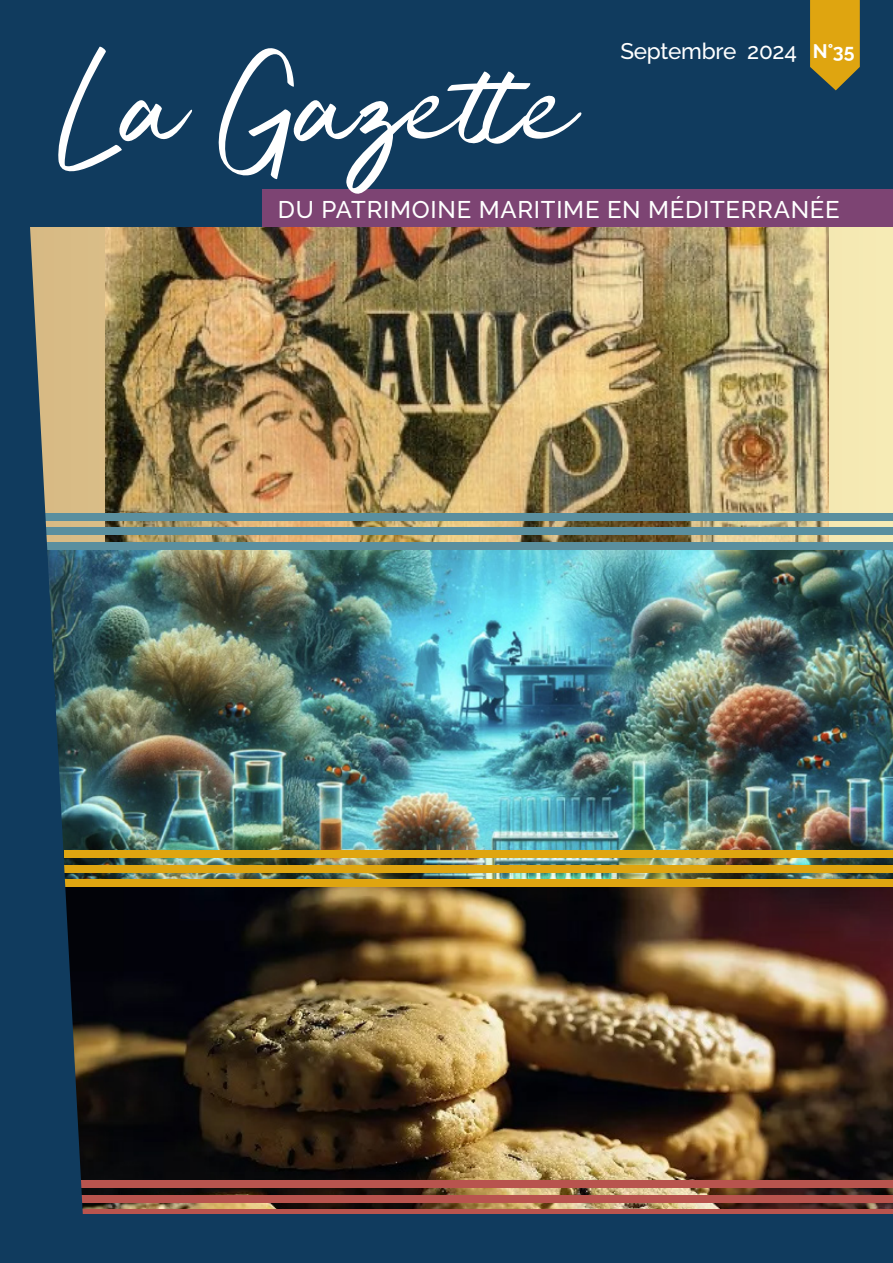
<style>
.page{position:relative;width:893px;height:1263px;background:#fff}
.page>*{position:absolute;margin:0;border:0;box-sizing:border-box;transform-origin:0 0}
.t1{font:108px "Jelytta";letter-spacing:-.025em;color:#fff}
.t2{font:500 24px "Raleway";letter-spacing:.03em;color:#fff}
.t3{font:500 22.5px "Raleway";letter-spacing:-.01em;color:#fff}
.s1{font-weight:700;font-size:19.5px}
</style>
<div class="page">
<img style="left:85px;top:887px;width:808px;height:322px">
<svg style="left:85px;top:227px;width:808px;height:315px"></svg>
<img style="left:106px;top:227px;width:722px;height:315px">
<img style="left:85px;top:550px;width:808px;height:329px">
<div style="left:64px;top:1180px;width:829px;height:8px;background:#b8544e"></div>
<div style="left:64px;top:1195px;width:829px;height:8px;background:#b8544e"></div>
<svg style="left:85px;top:1209px;width:808px;height:6px;fill:#b8544e"></svg>
<div style="left:64px;top:850px;width:829px;height:8px;background:#dfa510"></div>
<div style="left:64px;top:865px;width:829px;height:8px;background:#dfa510"></div>
<div style="left:64px;top:879px;width:829px;height:8px;background:#dfa510"></div>
<div style="left:40px;top:513px;width:853px;height:8px;background:#5a8f9f"></div>
<div style="left:40px;top:527px;width:853px;height:8px;background:#5a8f9f"></div>
<div style="left:40px;top:542px;width:853px;height:8px;background:#5a8f9f"></div>
<div style="left:0;top:1215px;width:893px;height:48px;background:#103b5e"></div>
<div style="left:0;top:0;width:893px;height:227px;background:#103b5e"></div>
<svg style="left:810px;top:0;width:50px;height:90px"></svg>
<div style="left:262px;top:189px;width:631px;height:38px;background:#7d4473"></div>
<svg style="left:0;top:227px;width:85px;height:988px;fill:#103b5e"></svg>
<p class="t3" style="left:620px;top:38px;width:236px">Septembre 2024 <span class="s1">N°35</span></p>
<h1 class="t1" style="left:53px;top:43px;width:523px">La Gazette</h1>
<p class="t2" style="left:278px;top:196px;width:563px">DU PATRIMOINE MARITIME EN MÉDITERRANÉE</p>
</div>
